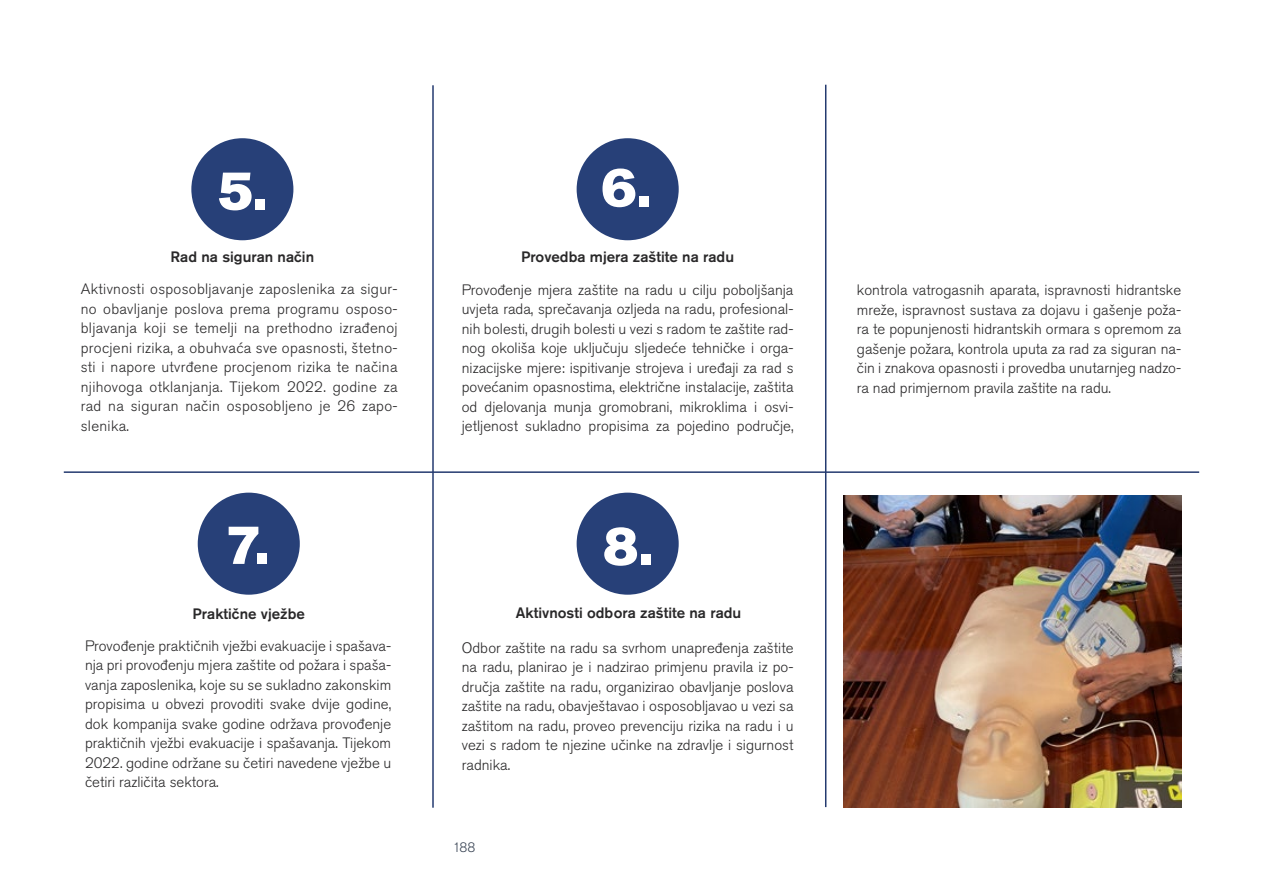
<style>
.page{position:relative;width:1263px;height:893px;background:#fff}
.page>*{position:absolute;margin:0;border:0;box-sizing:border-box;transform-origin:0 0}
.t1{font:54px "Akzidenz Grotesk Pro Super";color:#fff}
.t2{font:300 15px/19.5px "Akzidenz Grotesk Pro";color:#292829;text-align:justify}
.t3{font:500 15px "Akzidenz Grotesk Pro";color:#292829}
.t4{font:300 13.5px "Akzidenz Grotesk Pro";color:#394454}
</style>
<div class="page">
<div style="left:191px;top:138px;width:102px;height:102px;background:#274078;border-radius:50%"></div>
<hr style="left:432px;top:85px;width:2px;height:723px;background:#243a6f">
<hr style="left:825px;top:85px;width:1px;height:722px;background:#243a6f">
<div style="left:198px;top:493px;width:102px;height:102px;background:#274078;border-radius:50%"></div>
<div style="left:577px;top:493px;width:102px;height:102px;background:#274078;border-radius:50%"></div>
<hr style="left:64px;top:471px;width:1135px;height:2px;background:#243a6f">
<img style="left:843px;top:495px;width:338px;height:312px">
<div style="left:577px;top:138px;width:102px;height:102px;background:#274078;border-radius:50%"></div>
<h1 class="t1" style="left:218px;top:156px;width:50px">5.</h1>
<h1 class="t1" style="left:601px;top:152px;width:50px">6.</h1>
<p class="t3" style="left:171px;top:247px;width:145px">Rad na siguran način</p>
<p class="t2" style="left:81px;top:279px;width:318px">Aktivnosti osposobljavanje zaposlenika za sigur&shy;no obavljanje poslova prema programu osposo&shy;bljavanja koji se temelji na prethodno izrađenoj procjeni rizika, a obuhvaća sve opasnosti, štetno&shy;sti i napore utvrđene procjenom rizika te načina njihovoga otklanjanja. Tijekom 2022. godine za rad na siguran način osposobljeno je 26 zapo&shy;slenika.</p>
<p class="t3" style="left:521px;top:247px;width:214px">Provedba mjera zaštite na radu</p>
<p class="t2" style="left:462px;top:280px;width:333px">Provođenje mjera zaštite na radu u cilju poboljšanja uvjeta rada, sprečavanja ozljeda na radu, profesional&shy;nih bolesti, drugih bolesti u vezi s radom te zaštite rad&shy;nog okoliša koje uključuju sljedeće tehničke i orga&shy;nizacijske mjere: ispitivanje strojeva i uređaji za rad s povećanim opasnostima, električne instalacije, zaštita od djelovanja munja gromobrani, mikroklima i osvi&shy;jetljenost sukladno propisima za pojedino područje,</p>
<h1 class="t1" style="left:226px;top:510px;width:44px">7.</h1>
<h1 class="t1" style="left:603px;top:511px;width:51px">8.</h1>
<p class="t3" style="left:193px;top:604px;width:114px">Praktične vježbe</p>
<p class="t3" style="left:516px;top:603px;width:227px">Aktivnosti odbora zaštite na radu</p>
<p class="t2" style="left:462px;top:638px;width:333px">Odbor zaštite na radu sa svrhom unapređenja zaštite na radu, planirao je i nadzirao primjenu pravila iz po&shy;dručja zaštite na radu, organizirao obavljanje poslova zaštite na radu, obavještavao i osposobljavao u vezi sa zaštitom na radu, proveo prevenciju rizika na radu i u vezi s radom te njezine učinke na zdravlje i sigurnost radnika.</p>
<p class="t2" style="left:85px;top:636px;width:308px">Provođenje praktičnih vježbi evakuacije i spašava&shy;nja pri provođenju mjera zaštite od požara i spaša&shy;vanja zaposlenika, koje su se sukladno zakonskim propisima u obvezi provoditi svake dvije godine, dok kompanija svake godine održava provođenje praktičnih vježbi evakuacije i spašavanja. Tijekom 2022. godine održane su četiri navedene vježbe u četiri različita sektora.</p>
<p class="t4" style="left:453px;top:839px;width:24px">188</p>
<p class="t2" style="left:857px;top:280px;width:326px">kontrola vatrogasnih aparata, ispravnosti hidrantske mreže, ispravnost sustava za dojavu i gašenje poža&shy;ra te popunjenosti hidrantskih ormara s opremom za gašenje požara, kontrola uputa za rad za siguran na&shy;čin i znakova opasnosti i provedba unutarnjeg nadzo&shy;ra nad primjernom pravila zaštite na radu.</p>
</div>
